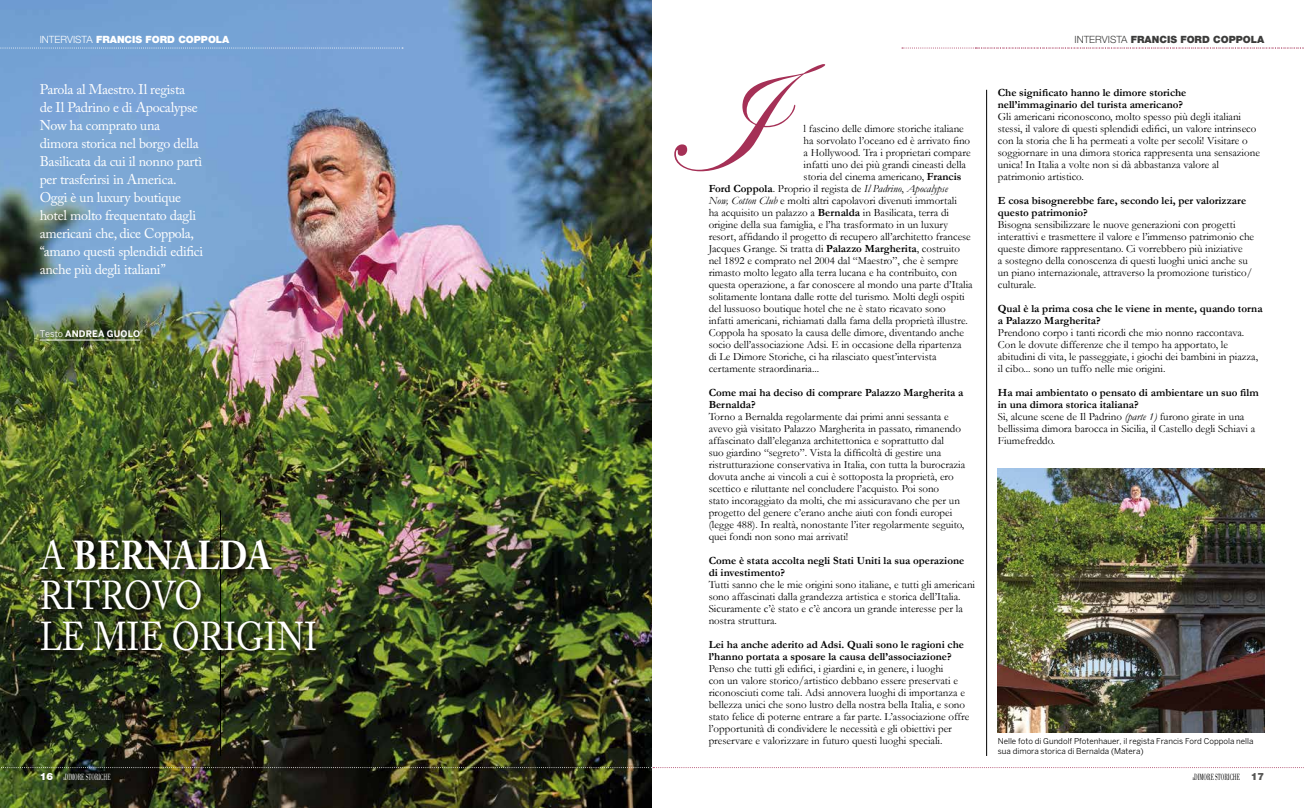
<style>
.page{position:relative;width:1304px;height:808px;background:#fff}
.page>*{position:absolute;margin:0;border:0;box-sizing:border-box;transform-origin:0 0}
.t1{font:159.1px "Edwardian Script ITC";color:#a53056}
.t2{font:40px/40px "Adobe Caslon Pro";letter-spacing:.005em;color:#fff;scale:.85 1}
.t3{font:14px/18px "Adobe Caslon Pro";letter-spacing:-.02em;color:#fff}
.t4{font:11px/12px "Garamond";color:#000}
.t5{font:700 11px/12px "Garamond";color:#000}
.t6{font:900 10px "Helvetica Neue LT Std";color:#fff}
.t7{font:900 10px "Helvetica Neue LT Std";color:#3c3c3b}
.t8{font:9.3px "Bodoni Std";color:#000;scale:.57 1}
.t9{font:9.3px "Bodoni Std";color:#fff;scale:.57 1}
.t10{font:700 9px "Benton Sans";letter-spacing:.015em;color:#fff}
.t11{font:8px/10px "Benton Sans";color:#000}
.s1{font-weight:300}
.s2{font-weight:400}
.s3{font-weight:700}
.s4{font-style:italic;font-size:4.4px}
.s5{font-style:italic}
.s6{font-family:"Helvetica Neue LT Std";font-weight:900;font-size:10px;color:#575756}
</style>
<div class="page">
<svg style="left:902px;top:48px;width:402px;height:1px"></svg>
<img style="left:0;top:0;width:652px;height:808px">
<hr style="left:220px;top:510px;width:1px;height:246px;background:#000">
<img style="left:38px;top:538px;width:286px;height:120px">
<hr style="left:40px;top:340px;width:100px;height:1px;background:#fff">
<hr style="left:986px;top:90px;width:1px;height:666px;background:#000">
<svg style="left:0;top:767px;width:1304px;height:1px"></svg>
<img style="left:998px;top:468px;width:266px;height:264px">
<svg style="left:0;top:48px;width:403px;height:1px"></svg>
<p class="t6" style="left:40px;top:34px;width:191px"><span class="s1">INTERVISTA</span> FRANCIS FORD COPPOLA</p>
<p class="t3" style="left:40px;top:80px;width:165px">Parola al Maestro. Il regista<br>de Il Padrino e di Apocalypse<br>Now ha comprato una<br>dimora storica nel borgo della<br>Basilicata da cui il nonno partì per trasferirsi in America.<br>Oggi è un luxury boutique hotel molto frequentato dagli americani che, dice Coppola, “amano questi splendidi edifici anche più degli italiani”</p>
<p class="t10" style="left:40px;top:328px;width:102px"><span class="s2">Testo</span> ANDREA GUOLO</p>
<h2 class="t2" style="left:40px;top:536px;width:327px">A <span class="s3">BERNALDA<br></span>RITROVO<br>LE MIE ORIGINI</h2>
<p class="t6" style="left:40px;top:771px;width:15px">16</p>
<p class="t9" style="left:63px;top:772px;width:84px"><span class="s4">le</span> DIMORE STORICHE</p>
<h1 class="t1" style="left:663px;top:32px;width:103px">I</h1>
<p class="t4" style="left:804px;top:122px;width:162px">l fascino delle dimore storiche italiane</p>
<p class="t4" style="left:804px;top:134px;width:168px">ha sorvolato l’oceano ed è arrivato fino</p>
<p class="t4" style="left:804px;top:146px;width:168px">a Hollywood. Tra i proprietari compare</p>
<p class="t4" style="left:804px;top:158px;width:164px">infatti uno dei più grandi cineasti della</p>
<p class="t4" style="left:804px;top:170px;width:159px">storia del cinema americano, <span class="s3">Francis</span></p>
<p class="t4" style="left:709px;top:182px;width:241px"><span class="s3">Ford Coppola</span>. Proprio il regista de <span class="s5">Il Padrino</span>, <span class="s5">Apocalypse</span></p>
<p class="t4" style="left:709px;top:194px;width:250px"><span class="s5">Now, Cotton Club</span> e molti altri capolavori divenuti immortali</p>
<p class="t4" style="left:709px;top:206px;width:242px">ha acquisito un palazzo a <span class="s3">Bernalda</span> in Basilicata, terra di</p>
<p class="t4" style="left:709px;top:218px;width:241px">origine della sua famiglia, e l’ha trasformato in un luxury</p>
<p class="t4" style="left:709px;top:230px;width:264px">resort, affidando il progetto di recupero all’architetto francese</p>
<p class="t4" style="left:709px;top:242px;width:253px">Jacques Grange. Si tratta di <span class="s3">Palazzo Margherita</span>, costruito</p>
<p class="t4" style="left:709px;top:254px;width:251px">nel 1892 e comprato nel 2004 dal “Maestro”, che è sempre</p>
<p class="t4" style="left:709px;top:266px;width:250px">rimasto molto legato alla terra lucana e ha contribuito, con</p>
<p class="t4" style="left:709px;top:278px;width:266px">questa operazione, a far conoscere al mondo una parte d’Italia</p>
<p class="t4" style="left:709px;top:290px;width:258px">solitamente lontana dalle rotte del turismo. Molti degli ospiti</p>
<p class="t4" style="left:709px;top:302px;width:239px">del lussuoso boutique hotel che ne è stato ricavato sono</p>
<p class="t4" style="left:709px;top:314px;width:261px">infatti americani, richiamati dalla fama della proprietà illustre.</p>
<p class="t4" style="left:709px;top:326px;width:257px">Coppola ha sposato la causa delle dimore, diventando anche</p>
<p class="t4" style="left:709px;top:338px;width:254px">socio dell’associazione Adsi. E in occasione della ripartenza</p>
<p class="t4" style="left:709px;top:350px;width:229px">di Le Dimore Storiche, ci ha rilasciato quest’intervista</p>
<p class="t4" style="left:709px;top:362px;width:112px">certamente straordinaria...</p>
<p class="t5" style="left:709px;top:386px;width:256px">Come mai ha deciso di comprare Palazzo Margherita a<br>Bernalda?</p>
<p class="t4" style="left:709px;top:410px;width:258px">Torno a Bernalda regolarmente dai primi anni sessanta e avevo già visitato Palazzo Margherita in passato, rimanendo affascinato dall’eleganza architettonica e soprattutto dal<br>suo giardino “segreto”. Vista la difficoltà di gestire una ristrutturazione conservativa in Italia, con tutta la burocrazia dovuta anche ai vincoli a cui è sottoposta la proprietà, ero scettico e riluttante nel concludere l’acquisto. Poi sono<br>stato incoraggiato da molti, che mi assicuravano che per un progetto del genere c’erano anche aiuti con fondi europei (legge 488). In realtà, nonostante l’iter regolarmente seguito, quei fondi non sono mai arrivati!</p>
<p class="t5" style="left:709px;top:554px;width:257px">Come è stata accolta negli Stati Uniti la sua operazione di investimento?</p>
<p class="t4" style="left:709px;top:578px;width:268px">Tutti sanno che le mie origini sono italiane, e tutti gli americani sono affascinati dalla grandezza artistica e storica dell’Italia.<br>Sicuramente c’è stato e c’è ancora un grande interesse per la nostra struttura.</p>
<p class="t5" style="left:709px;top:638px;width:257px">Lei ha anche aderito ad Adsi. Quali sono le ragioni che l’hanno portata a sposare la causa dell’associazione?</p>
<p class="t4" style="left:709px;top:662px;width:262px">Penso che tutti gli edifici, i giardini e, in genere, i luoghi<br>con un valore storico/artistico debbano essere preservati e riconosciuti come tali. Adsi annovera luoghi di importanza e bellezza unici che sono lustro della nostra bella Italia, e sono stato felice di poterne entrare a far parte. L’associazione offre l’opportunità di condividere le necessità e gli obiettivi per preservare e valorizzare in futuro questi luoghi speciali.</p>
<p class="t7" style="left:1074px;top:34px;width:191px"><span class="s1">INTERVISTA</span> FRANCIS FORD COPPOLA</p>
<p class="t5" style="left:998px;top:86px;width:190px">Che significato hanno le dimore storiche nell’immaginario del turista americano?</p>
<p class="t4" style="left:998px;top:110px;width:264px">Gli americani riconoscono, molto spesso più degli italiani stessi, il valore di questi splendidi edifici, un valore intrinseco con la storia che li ha permeati a volte per secoli! Visitare o soggiornare in una dimora storica rappresenta una sensazione unica! In Italia a volte non si dà abbastanza valore al patrimonio artistico.</p>
<p class="t5" style="left:998px;top:194px;width:250px">E cosa bisognerebbe fare, secondo lei, per valorizzare questo patrimonio?</p>
<p class="t4" style="left:998px;top:218px;width:258px">Bisogna sensibilizzare le nuove generazioni con progetti interattivi e trasmettere il valore e l’immenso patrimonio che queste dimore rappresentano. Ci vorrebbero più iniziative<br>a sostegno della conoscenza di questi luoghi unici anche su un piano internazionale, attraverso la promozione turistico/ culturale.</p>
<p class="t5" style="left:998px;top:302px;width:266px">Qual è la prima cosa che le viene in mente, quando torna a Palazzo Margherita?</p>
<p class="t4" style="left:998px;top:326px;width:262px">Prendono corpo i tanti ricordi che mio nonno raccontava.<br>Con le dovute differenze che il tempo ha apportato, le abitudini di vita, le passeggiate, i giochi dei bambini in piazza, il cibo... sono un tuffo nelle mie origini.</p>
<p class="t4" style="left:998px;top:386px;width:262px"><span class="s3">Ha mai ambientato o pensato di ambientare un suo film in una dimora storica italiana?<br></span>Sì, alcune scene de Il Padrino <span class="s5">(parte 1)</span> furono girate in una bellissima dimora barocca in Sicilia, il Castello degli Schiavi a Fiumefreddo.</p>
<p class="t11" style="left:998px;top:735px;width:257px">Nelle foto di Gundolf Pfotenhauer, il regista Francis Ford Coppola nella sua dimora storica di Bernalda (Matera)</p>
<p class="t8" style="left:1193px;top:772px;width:127px"><span class="s4">le</span> DIMORE STORICHE <span class="s6">17</span></p>
</div>
